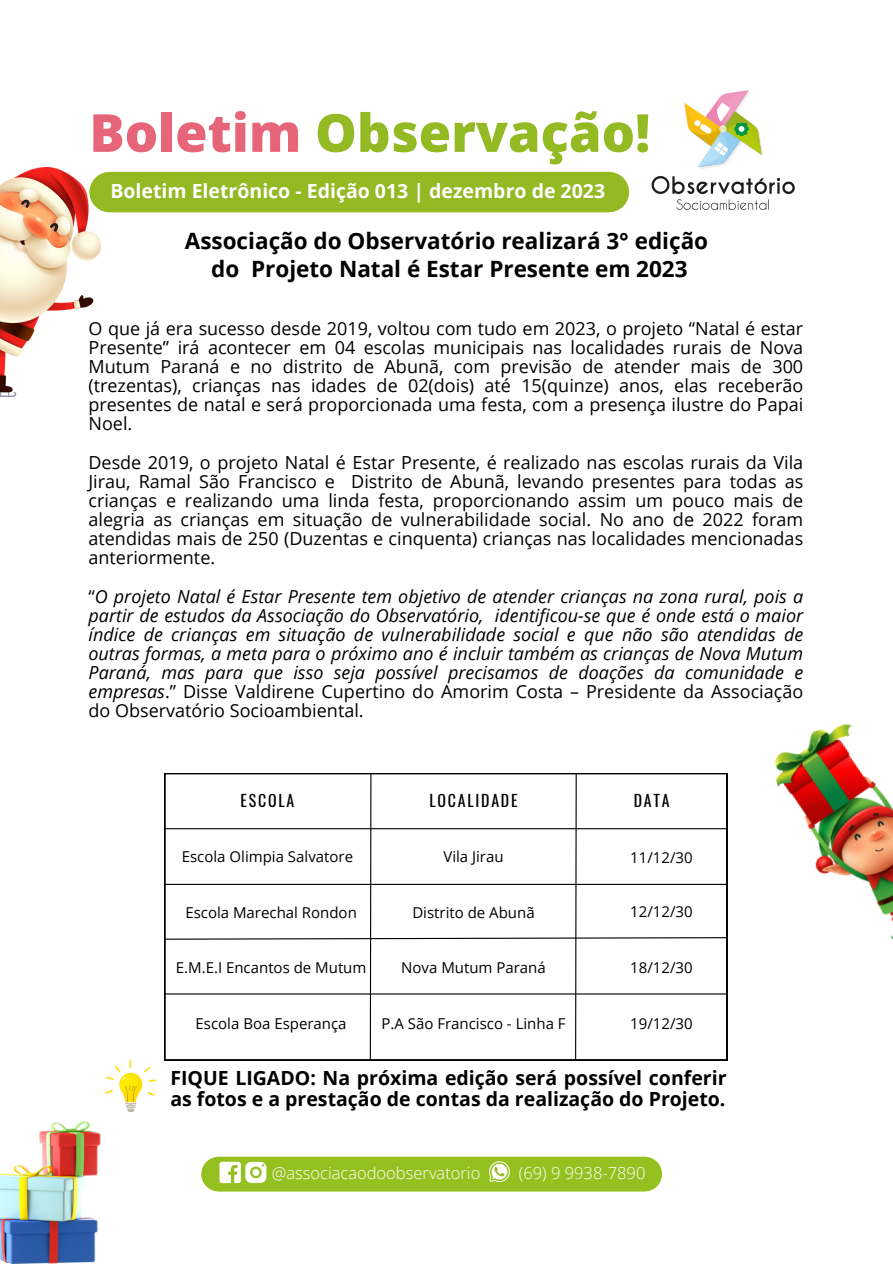
<style>
.page{position:relative;width:893px;height:1264px;background:#fff}
.page>*{position:absolute;margin:0;border:0;box-sizing:border-box;transform-origin:0 0}
.t1{font:800 52.5px "Open Sans";color:#93b923}
.t2{font:700 22.5px/28.2px "Open Sans";color:#000;text-align:center}
.t3{font:700 19.5px/21.3px "Open Sans";color:#000}
.t4{font:700 19.5px "Open Sans";color:#fff}
.t5{font:18px/19.2px "Open Sans";color:#000;text-align:justify}
.t6{font:italic 18px/19.2px "Open Sans";color:#000;text-align:justify}
.t7{font:300 16.5px "Open Sans";color:#fff}
.t8{font:15.9px "Oswald";letter-spacing:.11em;color:#000}
.t9{font:15px "Open Sans";color:#000}
.s1{color:#e76579}
.s2{font-style:normal}
</style>
<div class="page">
<div style="left:110px;top:172px;width:499px;height:40px;background:#93b923"></div>
<img style="left:651px;top:90px;width:144px;height:120px">
<div style="left:219px;top:1156px;width:425px;height:35px;background:#95c120"></div>
<svg style="left:219px;top:1161px;width:47px;height:22px"></svg>
<svg style="left:489px;top:1161px;width:21px;height:21px"></svg>
<svg style="left:164px;top:773px;width:564px;height:288px"></svg>
<hr style="left:164px;top:993px;width:563px;height:1px;background:#000">
<svg style="left:106px;top:1060px;width:50px;height:51px"></svg>
<img style="left:0;top:167px;width:100px;height:230px">
<img style="left:775px;top:724px;width:117px;height:215px">
<img style="left:0;top:1121px;width:100px;height:142px">
<h4 class="t1" style="left:89px;top:96px;width:562px"><span class="s1">Boletim</span> Observação!</h4>
<h4 class="t4" style="left:110px;top:177px;width:496px">Boletim Eletrônico - Edição 013 | dezembro de 2023</h4>
<h2 class="t2" style="left:185px;top:226px;width:525px">Associação do Observatório realizará 3° edição do Projeto Natal é Estar Presente em 2023</h2>
<h1 class="t5" style="left:88px;top:318px;width:716px">O que já era sucesso desde 2019, voltou com tudo em 2023, o projeto “Natal é estar Presente” irá acontecer em 04 escolas municipais nas localidades rurais de Nova Mutum Paraná e no distrito de Abunã, com previsão de atender mais de 300 (trezentas), crianças nas idades de 02(dois) até 15(quinze) anos, elas receberão presentes de natal e será proporcionada uma festa, com a presença ilustre do Papai Noel.</h1>
<p class="t5" style="left:88px;top:452px;width:716px">Desde 2019, o projeto Natal é Estar Presente, é realizado nas escolas rurais da Vila Jirau, Ramal São Francisco e Distrito de Abunã, levando presentes para todas as crianças e realizando uma linda festa, proporcionando assim um pouco mais de alegria as crianças em situação de vulnerabilidade social. No ano de 2022 foram atendidas mais de 250 (Duzentas e cinquenta) crianças nas localidades mencionadas anteriormente.</p>
<h3 class="t6" style="left:88px;top:586px;width:716px"><span class="s2">“</span>O projeto Natal é Estar Presente tem objetivo de atender crianças na zona rural, pois a partir de estudos da Associação do Observatório, identificou-se que é onde está o maior índice de crianças em situação de vulnerabilidade social e que não são atendidas de outras formas, a meta para o próximo ano é incluir também as crianças de Nova Mutum Paraná, mas para que isso seja possível precisamos de doações da comunidade e empresas<span class="s2">.” Disse Valdirene Cupertino do Amorim Costa – Presidente da Associação do Observatório Socioambiental.</span></h3>
<h5 class="t8" style="left:241px;top:788px;width:55px">ESCOLA</h5>
<h5 class="t8" style="left:429px;top:788px;width:89px">LOCALIDADE</h5>
<h5 class="t8" style="left:633px;top:788px;width:37px">DATA</h5>
<p class="t9" style="left:182px;top:845px;width:173px">Escola Olimpia Salvatore</p>
<p class="t9" style="left:443px;top:845px;width:62px">Vila Jirau</p>
<p class="t9" style="left:630px;top:846px;width:64px">11/12/30</p>
<p class="t9" style="left:185px;top:902px;width:173px">Escola Marechal Rondon</p>
<p class="t9" style="left:412px;top:902px;width:124px">Distrito de Abunã</p>
<p class="t9" style="left:630px;top:901px;width:64px">12/12/30</p>
<p class="t9" style="left:176px;top:957px;width:192px">E.M.E.I Encantos de Mutum</p>
<p class="t9" style="left:401px;top:957px;width:146px">Nova Mutum Paraná</p>
<p class="t9" style="left:630px;top:957px;width:64px">18/12/30</p>
<p class="t9" style="left:195px;top:1013px;width:152px">Escola Boa Esperança</p>
<p class="t9" style="left:381px;top:1013px;width:186px">P.A São Francisco - Linha F</p>
<p class="t9" style="left:630px;top:1013px;width:64px">19/12/30</p>
<p class="t3" style="left:170px;top:1066px;width:557px">FIQUE LIGADO: Na próxima edição será possível conferir as fotos e a prestação de contas da realização do Projeto.</p>
<h4 class="t7" style="left:272px;top:1160px;width:210px">@associacaodoobservatorio</h4>
<p class="t7" style="left:519px;top:1160px;width:128px">(69) 9 9938-7890</p>
</div>
